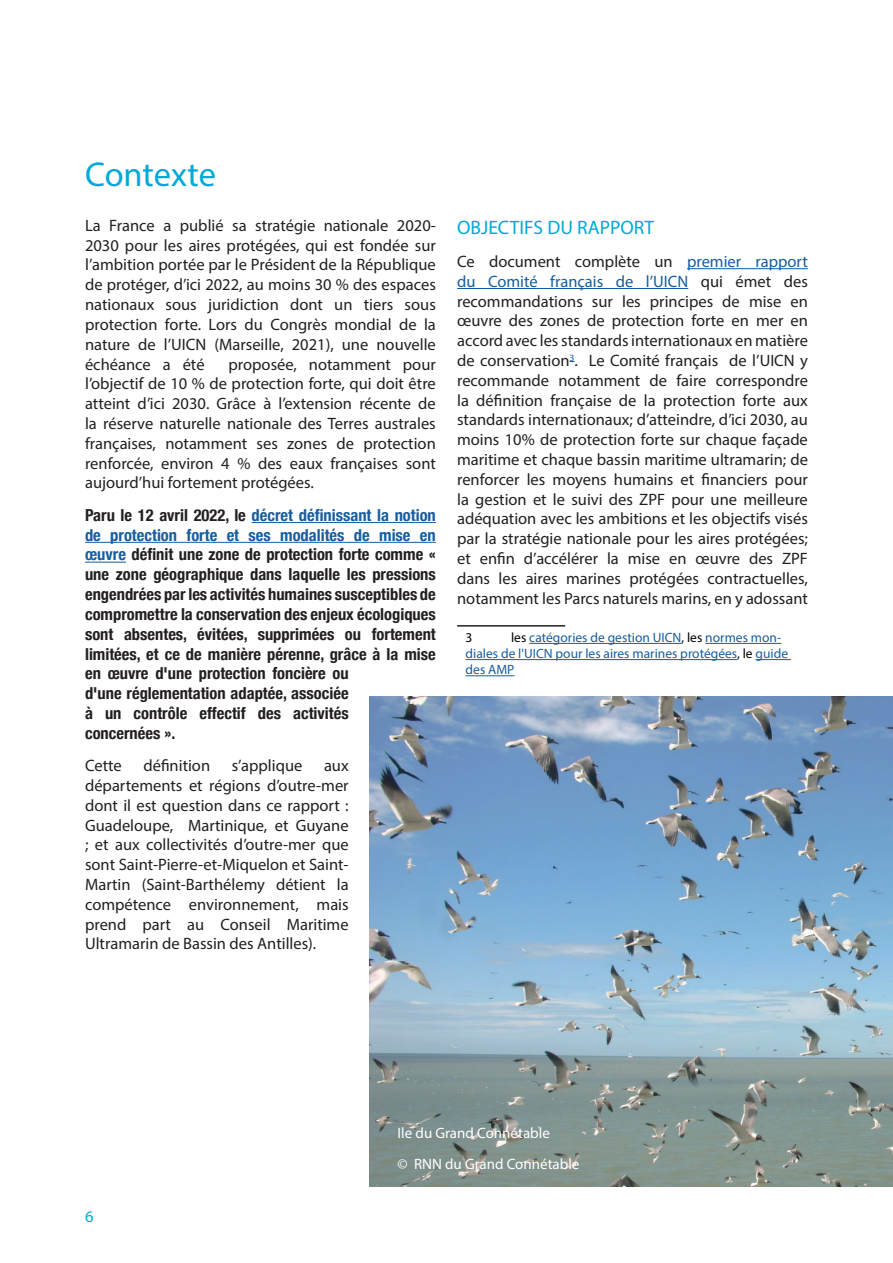
<style>
.page{position:relative;width:893px;height:1263px;background:#fff}
.page>*{position:absolute;margin:0;border:0;box-sizing:border-box;transform-origin:0 0}
.t1{font:34.5px "Myriad Pro";letter-spacing:-.005em;color:#00a9d8}
.t2{font:19.5px "Myriad Pro";color:#00a9d8}
.t3{font:16.5px/19.8px "Myriad Pro";color:#231f20;text-align:justify}
.t4{font:700 condensed 16.5px/19.8px "Helvetica Neue";color:#231f20}
.t5{font:16.5px "Myriad Pro";color:#00a9d8}
.t6{font:15px/30.8px "Myriad Pro";color:#fff}
.t7{font:13.5px/16.2px "Myriad Pro";color:#175d9e}
.t8{font:13.5px "Myriad Pro";color:#000}
.s1{color:#175d9e}
.s2{color:#000}
</style>
<div class="page">
<hr style="left:252px;top:522px;width:184px;height:1px;background:#175d9e">
<hr style="left:85px;top:542px;width:351px;height:1px;background:#175d9e">
<hr style="left:85px;top:562px;width:41px;height:1px;background:#175d9e">
<hr style="left:687px;top:268px;width:121px;height:1px;background:#175d9e">
<hr style="left:457px;top:288px;width:231px;height:1px;background:#175d9e">
<hr style="left:457px;top:625px;width:108px;height:2px;background:#231f20">
<hr style="left:529px;top:643px;width:152px;height:1px;background:#175d9e">
<hr style="left:705px;top:643px;width:76px;height:1px;background:#175d9e">
<hr style="left:466px;top:659px;width:271px;height:1px;background:#175d9e">
<hr style="left:756px;top:659px;width:35px;height:1px;background:#175d9e">
<hr style="left:466px;top:675px;width:48px;height:1px;background:#175d9e">
<img style="left:370px;top:696px;width:523px;height:490px">
<h1 class="t1" style="left:85px;top:153px;width:132px">Contexte</h1>
<p class="t3" style="left:85px;top:215px;width:352px">La France a publié sa stratégie nationale 2020- 2030 pour les aires protégées, qui est fondée sur l’ambition portée par le Président de la République de protéger, d’ici 2022, au moins 30 % des espaces nationaux sous juridiction dont un tiers sous protection forte. Lors du Congrès mondial de la nature de l’UICN (Marseille, 2021), une nouvelle échéance a été</p>
<p class="t3" style="left:85px;top:354px;width:352px;text-indent:144px">proposée, notamment pour l’objectif de 10 % de protection forte, qui doit être atteint d’ici 2030. Grâce à l’extension récente de la réserve naturelle nationale des Terres australes françaises, notamment ses zones de protection renforcée, environ 4 % des eaux françaises sont aujourd’hui fortement protégées.</p>
<p class="t4" style="left:85px;top:504px;width:352px">Paru le 12 avril 2022, le <span class="s1">décret définissant la notion de protection forte et ses modalités de mise en œuvre</span> définit une zone de protection forte comme « une zone géographique dans laquelle les pressions engendrées par les activités humaines susceptibles de compromettre la conservation des enjeux écologiques sont absentes, évitées, supprimées ou fortement limitées, et ce de manière pérenne, grâce à la mise en œuvre d'une protection foncière ou<br>d'une réglementation adaptée, associée<br>à un contrôle effectif des activités<br>concernées ».</p>
<p class="t3" style="left:85px;top:755px;width:38px">Cette</p>
<p class="t3" style="left:143px;top:755px;width:68px">définition</p>
<p class="t3" style="left:232px;top:755px;width:72px">s’applique</p>
<p class="t3" style="left:85px;top:755px;width:265px;text-indent:239px">aux départements et régions d’outre-mer dont il est question dans ce rapport :<br>Guadeloupe, Martinique, et Guyane ; et aux collectivités d’outre-mer que sont Saint-Pierre-et-Miquelon et Saint-Martin (Saint-Barthélemy détient la compétence environnement, mais prend part au Conseil Maritime Ultramarin de Bassin des Antilles).</p>
<p class="t2" style="left:457px;top:216px;width:199px">OBJECTIFS DU RAPPORT</p>
<p class="t3" style="left:457px;top:251px;width:352px">Ce document complète un <span class="s1">premier rapport du Comité français de l’UICN</span> qui émet des recommandations sur les principes de mise en œuvre des zones de protection forte en mer en accord avec les standards internationaux en matière de conservation<sup>3</sup>. Le Comité français de l’UICN y recommande notamment de faire correspondre la définition française de la protection forte aux standards internationaux; d’atteindre, d’ici 2030, au moins 10% de protection forte sur chaque façade maritime et chaque bassin maritime ultramarin; de renforcer les moyens humains et financiers pour la gestion et le suivi des ZPF pour une meilleure adéquation avec les ambitions et les objectifs visés par la stratégie nationale pour les aires protégées; et enfin d’accélérer la mise en œuvre des ZPF dans les aires marines protégées contractuelles, notamment les Parcs naturels marins, en y adossant</p>
<p class="t8" style="left:466px;top:629px;width:8px">3</p>
<p class="t7" style="left:466px;top:629px;width:324px;text-indent:45px"><span class="s2">les</span> catégories de gestion UICN<span class="s2">, les</span> normes mon&shy;diales de l'UICN pour les aires marines protégées<span class="s2">, le</span> guide des AMP</p>
<p class="t5" style="left:85px;top:1207px;width:10px">6</p>
<p class="t6" style="left:398px;top:1117px;width:183px">Ile du Grand Connétable<br>© RNN du Grand Connétable</p>
</div>
